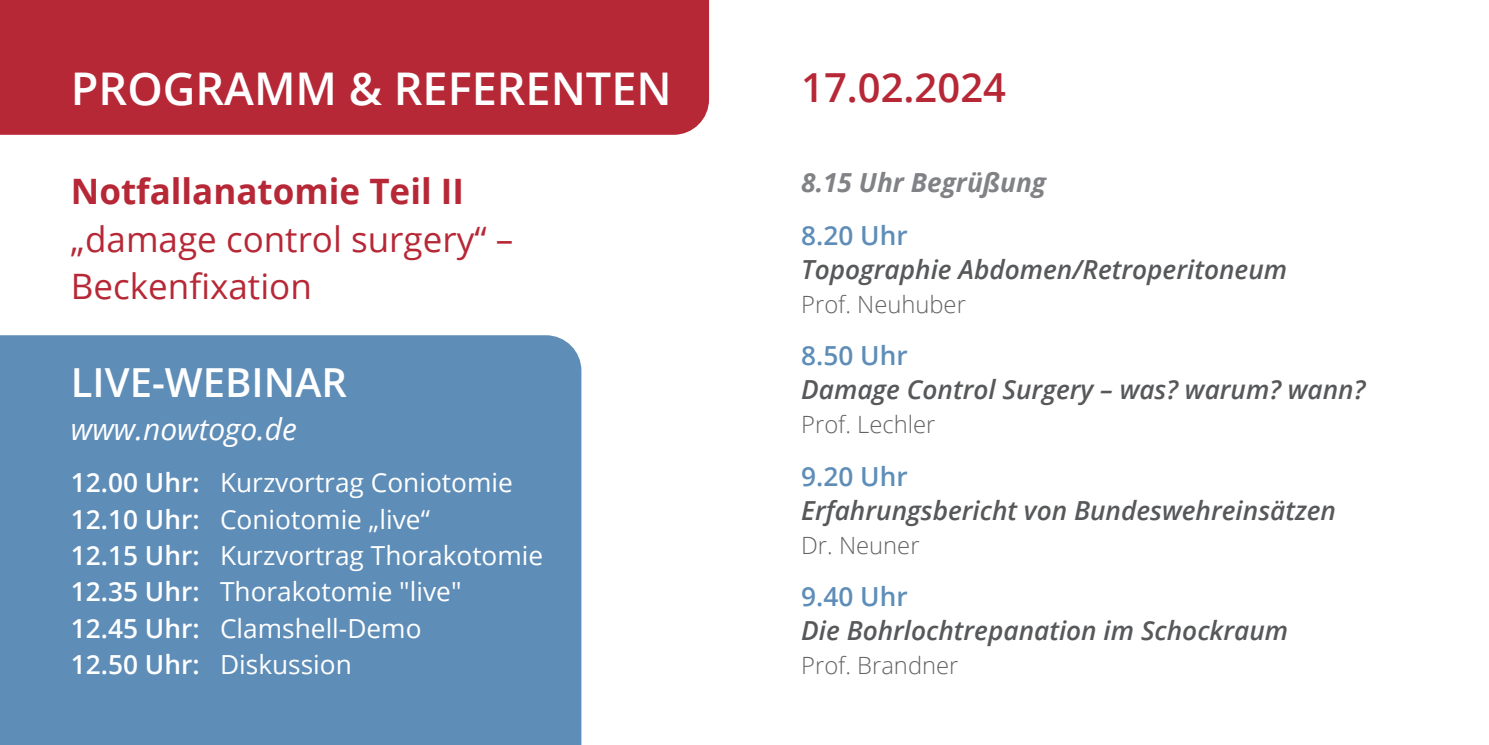
<style>
.page{position:relative;width:1489px;height:745px;background:#fff}
.page>*{position:absolute;margin:0;border:0;box-sizing:border-box;transform-origin:0 0}
.t1{font:600 45px "Open Sans";color:#fff}
.t2{font:600 40px "Open Sans";color:#fff}
.t3{font:600 40px "Open Sans";color:#b72837}
.t4{font:35px/47.5px "Open Sans";color:#b72837}
.t5{font:italic 30px "Open Sans";color:#fff}
.t6{font:26.25px/36.2px "Open Sans";color:#fff}
.t7{font:italic 600 26.25px "Open Sans";color:#57585a}
.t8{font:600 26.25px "Open Sans";color:#5e8db8}
.t9{font:italic 700 26.25px "Open Sans";color:#808285}
.t10{font:300 23.75px "Open Sans";color:#636366}
.s1{font-weight:700}
.s2{font-weight:600}
.s3{font-style:inherit}
</style>
<div class="page">
<div style="left:0;top:0;width:709px;height:135px;background:#b72837"></div>
<div style="left:0;top:335px;width:581px;height:409px;background:#5e8db8"></div>
<p class="t1" style="left:71px;top:58px;width:602px">PROGRAMM &amp; REFERENTEN</p>
<p class="t3" style="left:801px;top:60px;width:206px">17.02.2024</p>
<p class="t4" style="left:71px;top:167px;width:444px"><span class="s1">Notfallanatomie Teil II </span>„damage control surgery“ –<br>Beckenfixation</p>
<p class="t2" style="left:71px;top:355px;width:278px">LIVE-WEBINAR</p>
<p class="t5" style="left:71px;top:408px;width:227px">www.nowtogo.de</p>
<p class="t6" style="left:71px;top:464px;width:474px"><span class="s2">12.00 Uhr:</span> Kurzvortrag Coniotomie<br><span class="s2">12.10 Uhr:</span> Coniotomie „live“<br><span class="s2">12.15 Uhr:</span> Kurzvortrag Thorakotomie<br><span class="s2">12.35 Uhr:</span> <span class="s3">Thorakotomie "live"<br></span><span class="s2">12.45 Uhr:</span> <span class="s3">Clamshell-Demo<br></span><span class="s2">12.50 Uhr:</span> Diskussion</p>
<p class="t9" style="left:801px;top:164px;width:246px">8.15 Uhr Begrüßung</p>
<p class="t8" style="left:801px;top:217px;width:108px">8.20 Uhr</p>
<p class="t7" style="left:801px;top:251px;width:487px">Topographie Abdomen/Retroperitoneum</p>
<p class="t10" style="left:801px;top:287px;width:166px">Prof. Neuhuber</p>
<p class="t8" style="left:801px;top:337px;width:108px">8.50 Uhr</p>
<p class="t7" style="left:801px;top:371px;width:565px">Damage Control Surgery – was? warum? wann?</p>
<p class="t10" style="left:801px;top:408px;width:136px">Prof. Lechler</p>
<p class="t8" style="left:801px;top:457px;width:108px">9.20 Uhr</p>
<p class="t7" style="left:801px;top:491px;width:536px">Erfahrungsbericht von Bundeswehreinsätzen</p>
<p class="t10" style="left:801px;top:528px;width:120px">Dr. Neuner</p>
<p class="t8" style="left:801px;top:578px;width:108px">9.40 Uhr</p>
<p class="t7" style="left:801px;top:612px;width:488px">Die Bohrlochtrepanation im Schockraum</p>
<p class="t10" style="left:801px;top:648px;width:159px">Prof. Brandner</p>
</div>
